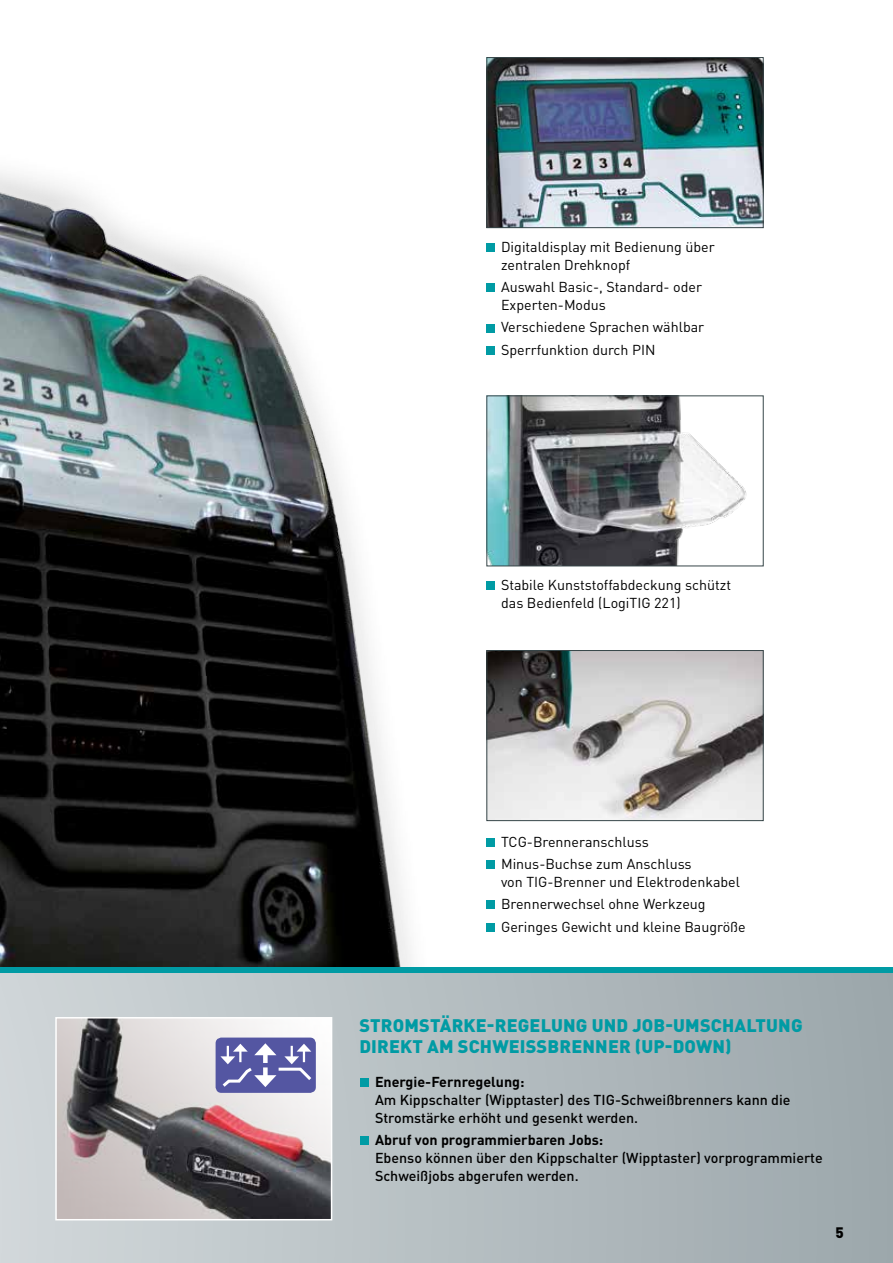
<style>
.page{position:relative;width:893px;height:1263px;background:#fff}
.page>*{position:absolute;margin:0;border:0;box-sizing:border-box;transform-origin:0 0}
.t1{font:900 18px/21px "DIN Pro";letter-spacing:.01em;color:#009ba4}
.t2{font:900 15px "DIN";color:#000}
.t3{font:14.25px/22.2px "DIN Pro";color:#000}
.t4{font:500 14.25px/18px "DIN Pro";color:#000}
.t5{font:700 14.25px "DIN Pro";color:#000}
</style>
<div class="page">
<img style="left:0;top:172px;width:413px;height:796px">
<div style="left:0;top:973px;width:893px;height:290px;background:linear-gradient(to right,#d1d7da,#9ca7ab)"></div>
<img style="left:58px;top:1020px;width:271px;height:197px">
<div style="left:55px;top:1017px;width:277px;height:203px;border:2px solid #fff"></div>
<div style="left:0;top:968px;width:893px;height:5px;background:#009ba4"></div>
<img style="left:488px;top:59px;width:274px;height:167px">
<div style="left:486px;top:57px;width:278px;height:171px;border:1px solid #374649"></div>
<img style="left:488px;top:652px;width:274px;height:167px">
<div style="left:486px;top:650px;width:278px;height:171px;border:1px solid #374649"></div>
<img style="left:488px;top:397px;width:259px;height:167px">
<div style="left:486px;top:395px;width:278px;height:171px;border:1px solid #374649"></div>
<div style="left:216px;top:1037px;width:100px;height:56px;background:#5456a2;border-radius:6px"></div>
<svg style="left:220px;top:1043px;width:92px;height:44px"></svg>
<div style="left:486px;top:243px;width:9px;height:9px;background:#009ba4"></div>
<div style="left:486px;top:283px;width:9px;height:9px;background:#009ba4"></div>
<div style="left:486px;top:324px;width:9px;height:8px;background:#009ba4"></div>
<div style="left:486px;top:346px;width:9px;height:9px;background:#009ba4"></div>
<div style="left:486px;top:581px;width:9px;height:9px;background:#009ba4"></div>
<div style="left:486px;top:838px;width:9px;height:9px;background:#009ba4"></div>
<div style="left:486px;top:860px;width:9px;height:9px;background:#009ba4"></div>
<div style="left:486px;top:900px;width:9px;height:9px;background:#009ba4"></div>
<div style="left:486px;top:923px;width:9px;height:8px;background:#009ba4"></div>
<div style="left:360px;top:1078px;width:9px;height:9px;background:#009ba4"></div>
<div style="left:360px;top:1136px;width:9px;height:9px;background:#009ba4"></div>
<p class="t3" style="left:501px;top:237px;width:215px;line-height:18px">Digitaldisplay mit Bedienung über zentralen Drehknopf</p>
<p class="t3" style="left:501px;top:277px;width:202px;line-height:18px">Auswahl Basic-, Standard- oder<br>Experten-Modus</p>
<p class="t3" style="left:501px;top:316px;width:205px">Verschiedene Sprachen wählbar<br>Sperrfunktion durch PIN</p>
<p class="t3" style="left:501px;top:575px;width:232px;line-height:18px">Stabile Kunststoffabdeckung schützt das Bedienfeld (LogiTIG 221)</p>
<p class="t3" style="left:501px;top:830px;width:192px">TCG-Brenneranschluss<br>Minus-Buchse zum Anschluss</p>
<p class="t3" style="left:501px;top:870px;width:246px">von TIG-Brenner und Elektrodenkabel<br>Brennerwechsel ohne Werkzeug<br>Geringes Gewicht und kleine Baugröße</p>
<p class="t1" style="left:359px;top:1014px;width:445px">STROMSTÄRKE-REGELUNG UND JOB-UMSCHALTUNG<br>DIREKT AM SCHWEISSBRENNER (UP-DOWN)</p>
<p class="t5" style="left:375px;top:1072px;width:151px">Energie-Fernregelung:</p>
<p class="t4" style="left:375px;top:1090px;width:417px">Am Kippschalter (Wipptaster) des TIG-Schweißbrenners kann die<br>Stromstärke erhöht und gesenkt werden.</p>
<p class="t5" style="left:375px;top:1130px;width:230px">Abruf von programmierbaren Jobs:</p>
<p class="t4" style="left:375px;top:1148px;width:449px">Ebenso können über den Kippschalter (Wipptaster) vorprogrammierte<br>Schweißjobs abgerufen werden.</p>
<p class="t2" style="left:836px;top:1222px;width:10px">5</p>
</div>
